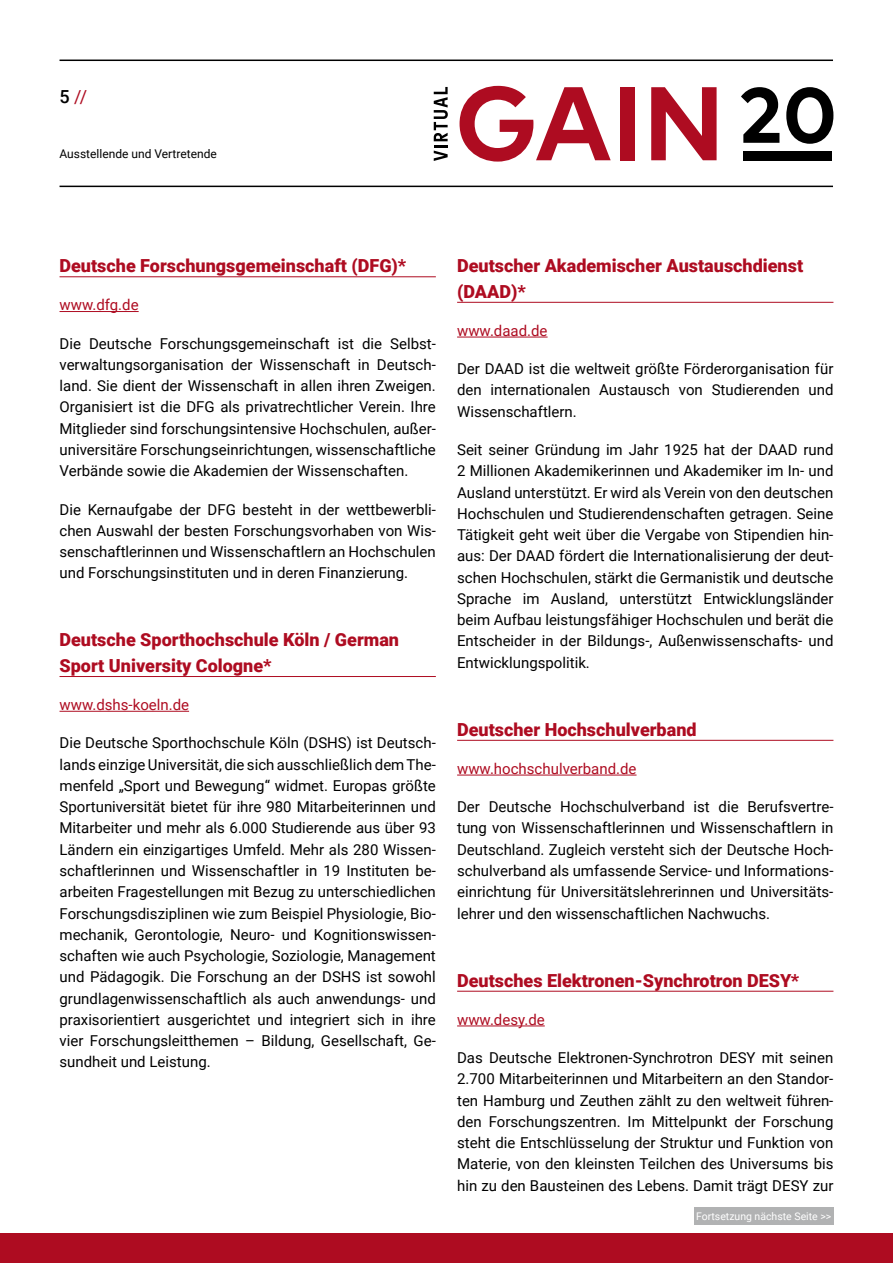
<style>
.page{position:relative;width:893px;height:1263px;background:#fff}
.page>*{position:absolute;margin:0;border:0;box-sizing:border-box;transform-origin:0 0}
.t1{font:900 18px/25.5px "Roboto";color:#ae0c21}
.t2{font:18px "Roboto";color:#ae0c21}
.t3{font:15px/21.3px "Roboto";color:#000;text-align:justify}
.t4{font:15px "Roboto";color:#ae0c21}
.t5{font:12px "Roboto";color:#000}
.t6{font:10.5px "Roboto";color:#fff}
.s1{font-weight:500;color:#000}
</style>
<div class="page">
<hr style="left:60px;top:186px;width:773px;height:1px;background:#000">
<hr style="left:60px;top:60px;width:773px;height:1px;background:#000">
<div style="left:0;top:1233px;width:893px;height:30px;background:#ae0c21"></div>
<hr style="left:60px;top:276px;width:376px;height:1px;background:#ae0c21">
<hr style="left:60px;top:311px;width:79px;height:1px;background:#ae0c21">
<hr style="left:60px;top:676px;width:376px;height:1px;background:#ae0c21">
<hr style="left:60px;top:711px;width:129px;height:1px;background:#ae0c21">
<hr style="left:457px;top:302px;width:376px;height:1px;background:#ae0c21">
<hr style="left:457px;top:337px;width:91px;height:1px;background:#ae0c21">
<hr style="left:457px;top:740px;width:376px;height:1px;background:#ae0c21">
<hr style="left:457px;top:775px;width:179px;height:1px;background:#ae0c21">
<hr style="left:457px;top:991px;width:376px;height:1px;background:#ae0c21">
<hr style="left:457px;top:1025px;width:88px;height:1px;background:#ae0c21">
<div style="left:694px;top:1208px;width:139px;height:17px;background:#b1b2b3"></div>
<svg style="left:460px;top:86px;width:151px;height:76px"></svg>
<div style="left:620px;top:87px;width:15px;height:73px;background:#ae0c21"></div>
<svg style="left:651px;top:87px;width:66px;height:73px"></svg>
<div style="left:743px;top:151px;width:89px;height:9px;background:#000"></div>
<svg style="left:741px;top:87px;width:38px;height:56px"></svg>
<svg style="left:786px;top:87px;width:47px;height:57px"></svg>
<svg style="left:434px;top:151px;width:14px;height:10px"></svg>
<hr style="left:434px;top:145px;width:14px;height:3px;background:#000">
<svg style="left:434px;top:87px;width:14px;height:54px"></svg>
<p class="t2" style="left:60px;top:84px;width:29px"><span class="s1">5</span> //</p>
<p class="t5" style="left:60px;top:145px;width:159px">Ausstellende und Vertretende</p>
<p class="t1" style="left:60px;top:252px;width:348px">Deutsche Forschungsgemeinschaft (DFG)*</p>
<p class="t4" style="left:60px;top:295px;width:81px">www.dfg.de</p>
<p class="t3" style="left:60px;top:332px;width:378px">Die Deutsche Forschungsgemeinschaft ist die Selbst&shy;verwaltungsorganisation der Wissenschaft in Deutsch&shy;land. Sie dient der Wissenschaft in allen ihren Zweigen.<br>Organisiert ist die DFG als privatrechtlicher Verein. Ihre Mitglieder sind forschungsintensive Hochschulen, außer&shy;universitäre Forschungseinrichtungen, wissenschaftliche Verbände sowie die Akademien der Wissenschaften.</p>
<p class="t3" style="left:60px;top:498px;width:378px">Die Kernaufgabe der DFG besteht in der wettbewerbli&shy;chen Auswahl der besten Forschungsvorhaben von Wis&shy;senschaftlerinnen und Wissenschaftlern an Hochschulen und Forschungsinstituten und in deren Finanzierung.</p>
<p class="t1" style="left:60px;top:626px;width:341px">Deutsche Sporthochschule Köln / German<br>Sport University Cologne*</p>
<p class="t4" style="left:60px;top:694px;width:131px">www.dshs-koeln.de</p>
<p class="t3" style="left:60px;top:732px;width:378px">Die Deutsche Sporthochschule Köln (DSHS) ist Deutsch&shy;lands einzige Universität, die sich ausschließlich dem The&shy;menfeld „Sport und Bewegung“ widmet. Europas größte Sportuniversität bietet für ihre 980 Mitarbeiterinnen und Mitarbeiter und mehr als 6.000 Studierende aus über 93<br>Ländern ein einzigartiges Umfeld. Mehr als 280 Wissen&shy;schaftlerinnen und Wissenschaftler in 19 Instituten be&shy;arbeiten Fragestellungen mit Bezug zu unterschiedlichen Forschungsdisziplinen wie zum Beispiel Physiologie, Bio&shy;mechanik, Gerontologie, Neuro- und Kognitionswissen&shy;schaften wie auch Psychologie, Soziologie, Management und Pädagogik. Die Forschung an der DSHS ist sowohl grundlagenwissenschaftlich als auch anwendungs- und praxisorientiert ausgerichtet und integriert sich in ihre vier Forschungsleitthemen – Bildung, Gesellschaft, Ge&shy;sundheit und Leistung.</p>
<p class="t1" style="left:457px;top:252px;width:348px">Deutscher Akademischer Austauschdienst (DAAD)*</p>
<p class="t4" style="left:457px;top:320px;width:92px">www.daad.de</p>
<p class="t3" style="left:457px;top:358px;width:378px">Der DAAD ist die weltweit größte Förderorganisation für den internationalen Austausch von Studierenden und Wissenschaftlern.</p>
<p class="t3" style="left:457px;top:438px;width:378px">Seit seiner Gründung im Jahr 1925 hat der DAAD rund 2 Millionen Akademikerinnen und Akademiker im In- und Ausland unterstützt. Er wird als Verein von den deutschen Hochschulen und Studierendenschaften getragen. Seine Tätigkeit geht weit über die Vergabe von Stipendien hin&shy;aus: Der DAAD fördert die Internationalisierung der deut&shy;schen Hochschulen, stärkt die Germanistik und deutsche Sprache im Ausland, unterstützt Entwicklungsländer beim Aufbau leistungsfähiger Hochschulen und berät die Entscheider in der Bildungs-, Außenwissenschafts- und Entwicklungspolitik.</p>
<p class="t1" style="left:457px;top:716px;width:241px">Deutscher Hochschulverband</p>
<p class="t4" style="left:457px;top:758px;width:181px">www.hochschulverband.de</p>
<p class="t3" style="left:457px;top:796px;width:378px">Der Deutsche Hochschulverband ist die Berufsvertre&shy;tung von Wissenschaftlerinnen und Wissenschaftlern in Deutschland. Zugleich versteht sich der Deutsche Hoch&shy;schulverband als umfassende Service- und Informations&shy;einrichtung für Universitätslehrerinnen und Universitäts&shy;lehrer und den wissenschaftlichen Nachwuchs.</p>
<p class="t1" style="left:457px;top:967px;width:344px">Deutsches Elektronen-Synchrotron DESY*</p>
<p class="t4" style="left:457px;top:1009px;width:89px">www.desy.de</p>
<p class="t3" style="left:457px;top:1046px;width:378px">Das Deutsche Elektronen-Synchrotron DESY mit seinen 2.700 Mitarbeiterinnen und Mitarbeitern an den Standor&shy;ten Hamburg und Zeuthen zählt zu den weltweit führen&shy;den Forschungszentren. Im Mittelpunkt der Forschung steht die Entschlüsselung der Struktur und Funktion von Materie, von den kleinsten Teilchen des Universums bis hin zu den Bausteinen des Lebens. Damit trägt DESY zur</p>
<p class="t6" style="left:696px;top:1209px;width:137px">Fortsetzung nächste Seite &gt;&gt;</p>
</div>
